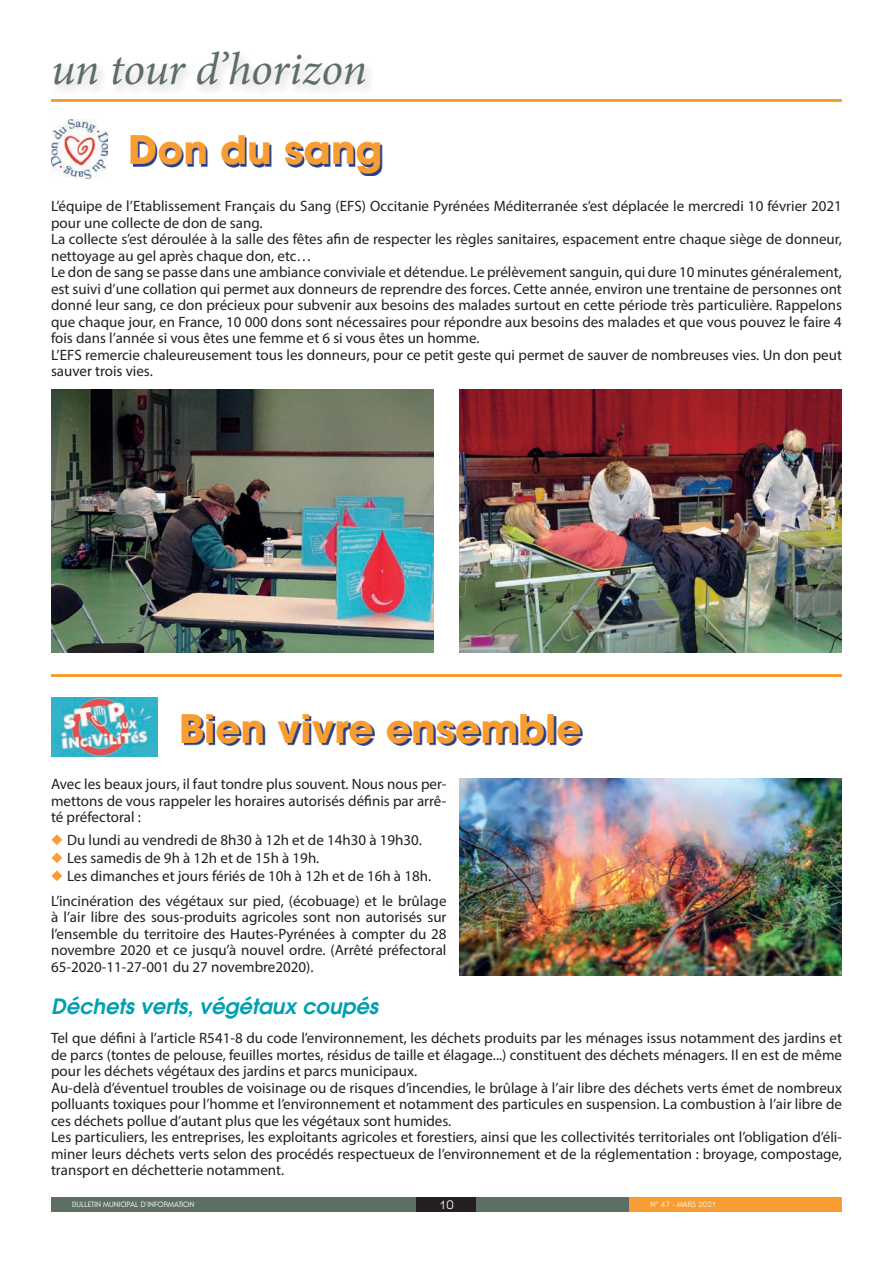
<style>
.page{position:relative;width:893px;height:1263px;background:#fff}
.page>*{position:absolute;margin:0;border:0;box-sizing:border-box;transform-origin:0 0}
.t1{font:italic 45.9px "Minion Pro";letter-spacing:-.01em;color:#5d6e65}
.t2{font:700 39px "Avant Garde";color:#f89d31}
.t3{font:italic 600 21px "Avant Garde";color:#00a0b0}
.t4{font:15px/16.5px "Myriad Pro";color:#231f20}
.t5{font:12px "Serif Gothic Std";color:#fff}
.t6{font:7.5px "Serif Gothic Std";color:#fff}
.s1{color:#f89d31}
</style>
<div class="page">
<div style="left:51px;top:1197px;width:791px;height:15px;background:#5d6e65"></div>
<div style="left:629px;top:1197px;width:213px;height:15px;background:#f89d31"></div>
<div style="left:417px;top:1197px;width:59px;height:15px;background:#231f20"></div>
<hr style="left:51px;top:100px;width:791px;height:2px;background:#f89d31">
<hr style="left:51px;top:674px;width:791px;height:2px;background:#f89d31">
<div style="left:51px;top:48px;width:326px;height:50px;background:#fafafa"></div>
<svg style="left:133px;top:137px;width:249px;height:39px"></svg>
<svg style="left:184px;top:716px;width:398px;height:29px"></svg>
<img style="left:51px;top:119px;width:56px;height:60px">
<img style="left:51px;top:697px;width:107px;height:60px">
<img style="left:51px;top:389px;width:383px;height:264px">
<img style="left:459px;top:389px;width:383px;height:264px">
<img style="left:459px;top:778px;width:383px;height:198px">
<h1 class="t1" style="left:51px;top:38px;width:317px">un tour d’horizon</h1>
<h2 class="t2" style="left:128px;top:125px;width:256px">Don du sang</h2>
<p class="t4" style="left:51px;top:198px;width:792px">L’équipe de l’Etablissement Français du Sang (EFS) Occitanie Pyrénées Méditerranée s’est déplacée le mercredi 10 février 2021 pour une collecte de don de sang.<br>La collecte s’est déroulée à la salle des fêtes afin de respecter les règles sanitaires, espacement entre chaque siège de donneur, nettoyage au gel après chaque don, etc…<br>Le don de sang se passe dans une ambiance conviviale et détendue. Le prélèvement sanguin, qui dure 10 minutes généralement, est suivi d’une collation qui permet aux donneurs de reprendre des forces. Cette année, environ une trentaine de personnes ont donné leur sang, ce don précieux pour subvenir aux besoins des malades surtout en cette période très particulière. Rappelons que chaque jour, en France, 10 000 dons sont nécessaires pour répondre aux besoins des malades et que vous pouvez le faire 4 fois dans l’année si vous êtes une femme et 6 si vous êtes un homme.<br>L’EFS remercie chaleureusement tous les donneurs, pour ce petit geste qui permet de sauver de nombreuses vies. Un don peut sauver trois vies.</p>
<h2 class="t2" style="left:179px;top:703px;width:404px">Bien vivre ensemble</h2>
<p class="t4" style="left:51px;top:776px;width:397px;text-align:justify">Avec les beaux jours, il faut tondre plus souvent. Nous nous per&shy;mettons de vous rappeler les horaires autorisés définis par arrê&shy;té préfectoral :</p>
<p class="t4" style="left:51px;top:831px;width:372px"><span class="s1">◆</span> Du lundi au vendredi de 8h30 à 12h et de 14h30 à 19h30.</p>
<p class="t4" style="left:51px;top:849px;width:270px"><span class="s1">◆</span> Les samedis de 9h à 12h et de 15h à 19h.</p>
<p class="t4" style="left:51px;top:863px;width:397px;line-height:25px"><span class="s1">◆</span> Les dimanches et jours fériés de 10h à 12h et de 16h à 18h.<br>L’incinération des végétaux sur pied, (écobuage) et le brûlage</p>
<p class="t4" style="left:51px;top:909px;width:397px;text-align:justify">à l’air libre des sous-produits agricoles sont non autorisés sur l’ensemble du territoire des Hautes-Pyrénées à compter du 28 novembre 2020 et ce jusqu’à nouvel ordre. (Arrêté préfectoral 65-2020-11-27-001 du 27 novembre2020).</p>
<h3 class="t3" style="left:51px;top:992px;width:329px">Déchets verts, végétaux coupés</h3>
<p class="t4" style="left:51px;top:1030px;width:792px">Tel que défini à l’article R541-8 du code l’environnement, les déchets produits par les ménages issus notamment des jardins et de parcs (tontes de pelouse, feuilles mortes, résidus de taille et élagage...) constituent des déchets ménagers. Il en est de même pour les déchets végétaux des jardins et parcs municipaux.<br>Au-delà d’éventuel troubles de voisinage ou de risques d’incendies, le brûlage à l’air libre des déchets verts émet de nombreux polluants toxiques pour l’homme et l’environnement et notamment des particules en suspension. La combustion à l’air libre de ces déchets pollue d’autant plus que les végétaux sont humides.<br>Les particuliers, les entreprises, les exploitants agricoles et forestiers, ainsi que les collectivités territoriales ont l’obligation d’éli&shy;miner leurs déchets verts selon des procédés respectueux de l’environnement et de la réglementation : broyage, compostage, transport en déchetterie notamment.</p>
<p class="t6" style="left:72px;top:1200px;width:124px">BULLETIN MUNICIPAL D’INFORMATION</p>
<p class="t5" style="left:439px;top:1197px;width:16px">10</p>
<p class="t6" style="left:651px;top:1200px;width:67px">N° 47 - MARS 2021</p>
</div>
